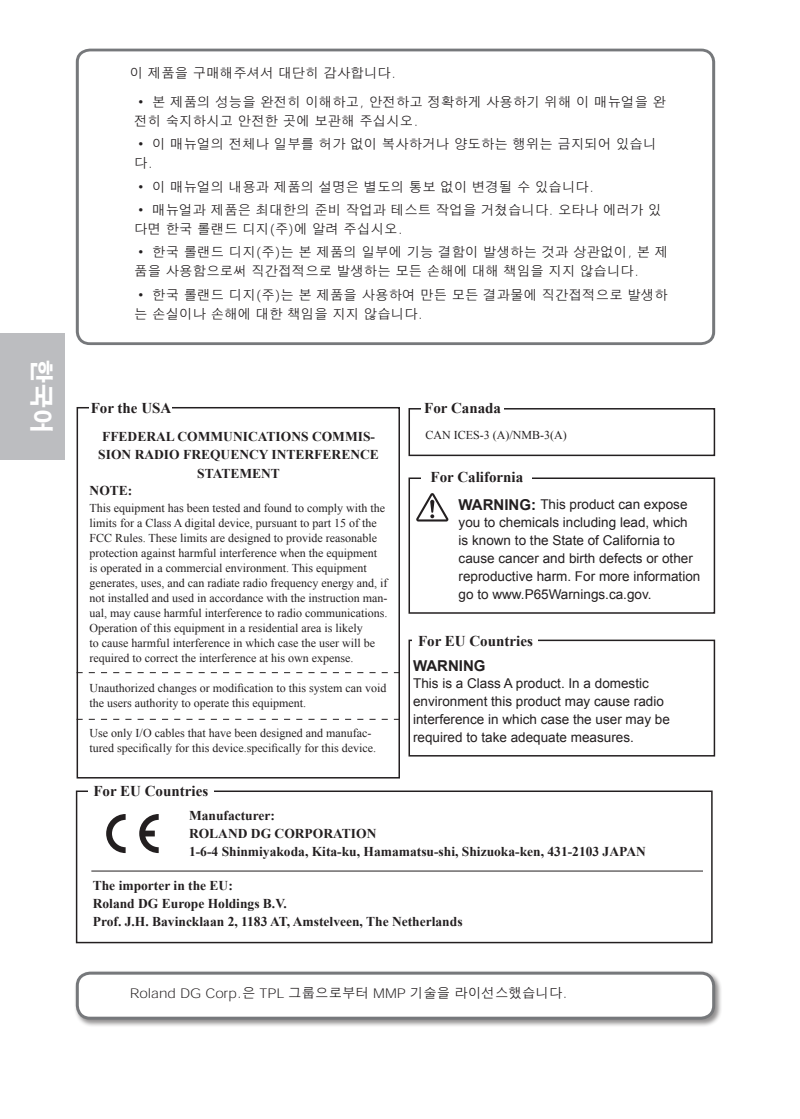
<style>
.page{position:relative;width:800px;height:1119px;background:#fff}
.page>*{position:absolute;margin:0;border:0;box-sizing:border-box;transform-origin:0 0}
.t1{font:700 24px "Adobe Gothic Std";color:#fff}
.t2{font:700 15px "Times New Roman";color:#231f20}
.t3{font:700 15px "Arial";color:#231f20}
.t4{font:300 13.5px/18.9px "Adobe Gothic Std";color:#231f20}
.t5{font:13.5px/18px "Arial";color:#231f20}
.t6{font:700 13.5px/18px "Times New Roman";color:#231f20}
.t7{font:12px/15px "Times New Roman";color:#231f20}
.s1{font-weight:700;font-size:15px}
</style>
<div class="page">
<div style="left:74px;top:970px;width:648px;height:56px;background:#231f20;opacity:.5"></div>
<div style="left:77px;top:973px;width:636px;height:45px;background:#fff;border-radius:13px"></div>
<div style="left:76px;top:971px;width:639px;height:48px;border:3px solid #76787b;border-radius:13px"></div>
<div style="left:76px;top:49px;width:639px;height:296px;border:3px solid #76787b;border-radius:12px"></div>
<div style="left:408px;top:408px;width:307px;height:48px;border:2px solid #231f20"></div>
<div style="left:421px;top:400px;width:83px;height:18px;background:#fff"></div>
<div style="left:408px;top:477px;width:307px;height:136px;border:2px solid #231f20"></div>
<div style="left:421px;top:467px;width:111px;height:19px;background:#fff"></div>
<div style="left:77px;top:407px;width:323px;height:371px;border:2px solid #231f20"></div>
<svg style="left:77px;top:672px;width:323px;height:1px"></svg>
<div style="left:89px;top:400px;width:83px;height:19px;background:#fff"></div>
<svg style="left:77px;top:718px;width:323px;height:1px"></svg>
<div style="left:76px;top:790px;width:636px;height:153px;border:1px solid #231f20"></div>
<svg style="left:106px;top:814px;width:20px;height:39px"></svg>
<svg style="left:139px;top:814px;width:20px;height:39px"></svg>
<hr style="left:91px;top:870px;width:611px;height:1px;background:#231f20">
<div style="left:88px;top:783px;width:126px;height:17px;background:#fff"></div>
<div style="left:408px;top:639px;width:307px;height:117px;border:2px solid #231f20"></div>
<div style="left:412px;top:633px;width:126px;height:16px;background:#fff"></div>
<svg style="left:416px;top:493px;width:32px;height:28px"></svg>
<div style="left:0;top:333px;width:64px;height:126px;background:#bcbdc0"></div>
<h1 class="t1" style="left:56px;top:359px;width:75px;rotate:90deg">한국어</h1>
<p class="t4" style="left:130px;top:63px;width:268px">이 제품을 구매해주셔서 대단히 감사합니다.</p>
<p class="t4" style="left:134px;top:92px;width:533px">• 본 제품의 성능을 완전히 이해하고, 안전하고 정확하게 사용하기 위해 이 매뉴얼을 완 전히 숙지하시고 안전한 곳에 보관해 주십시오.</p>
<p class="t4" style="left:134px;top:134px;width:523px">• 이 매뉴얼의 전체나 일부를 허가 없이 복사하거나 양도하는 행위는 금지되어 있습니 다.</p>
<p class="t4" style="left:134px;top:176px;width:461px">• 이 매뉴얼의 내용과 제품의 설명은 별도의 통보 없이 변경될 수 있습니다.</p>
<p class="t4" style="left:134px;top:200px;width:529px">• 매뉴얼과 제품은 최대한의 준비 작업과 테스트 작업을 거쳤습니다. 오타나 에러가 있 다면 한국 롤랜드 디지(주)에 알려 주십시오.</p>
<p class="t4" style="left:134px;top:242px;width:535px">• 한국 롤랜드 디지(주)는 본 제품의 일부에 기능 결함이 발생하는 것과 상관없이, 본 제 품을 사용함으로써 직간접적으로 발생하는 모든 손해에 대해 책임을 지지 않습니다.</p>
<p class="t4" style="left:134px;top:284px;width:535px">• 한국 롤랜드 디지(주)는 본 제품을 사용하여 만든 모든 결과물에 직간접적으로 발생하 는 손실이나 손해에 대한 책임을 지지 않습니다.</p>
<p class="t2" style="left:91px;top:397px;width:82px">For the USA</p>
<p class="t6" style="left:98px;top:427px;width:282px;text-align:center">FFEDERAL COMMUNICATIONS COMMIS-<br>SION RADIO FREQUENCY INTERFERENCE<br>STATEMENT</p>
<p class="t6" style="left:90px;top:481px;width:44px">NOTE:</p>
<p class="t7" style="left:90px;top:500px;width:299px">This equipment has been tested and found to comply with the limits for a Class A digital device, pursuant to part 15 of the FCC Rules. These limits are designed to provide reasonable protection against harmful interference when the equipment is operated in a commercial environment. This equipment generates, uses, and can radiate radio frequency energy and, if not installed and used in accordance with the instruction man&shy;ual, may cause harmful interference to radio communications.<br>Operation of this equipment in a residential area is likely<br>to cause harmful interference in which case the user will be required to correct the interference at his own expense.</p>
<p class="t7" style="left:90px;top:680px;width:298px">Unauthorized changes or modification to this system can void the users authority to operate this equipment.</p>
<p class="t7" style="left:90px;top:725px;width:288px">Use only I/O cables that have been designed and manufac&shy;tured specifically for this device.specifically for this device.</p>
<p class="t2" style="left:93px;top:780px;width:116px">For EU Countries</p>
<p class="t2" style="left:424px;top:397px;width:78px">For Canada</p>
<p class="t7" style="left:425px;top:427px;width:143px">CAN ICES-3 (A)/NMB-3(A)</p>
<p class="t2" style="left:430px;top:467px;width:94px">For California</p>
<p class="t5" style="left:458px;top:495px;width:243px"><span class="s1">WARNING:</span> This product can expose you to chemicals including lead, which is known to the State of California to cause cancer and birth defects or other reproductive harm. For more information go to www.P65Warnings.ca.gov.</p>
<p class="t2" style="left:418px;top:630px;width:116px">For EU Countries</p>
<p class="t3" style="left:413px;top:655px;width:74px">WARNING</p>
<p class="t5" style="left:413px;top:674px;width:258px">This is a Class A product. In a domestic environment this product may cause radio interference in which case the user may be required to take adequate measures.</p>
<p class="t6" style="left:189px;top:805px;width:458px">Manufacturer:<br>ROLAND DG CORPORATION<br>1-6-4 Shinmiyakoda, Kita-ku, Hamamatsu-shi, Shizuoka-ken, 431-2103 JAPAN</p>
<p class="t6" style="left:93px;top:876px;width:371px">The importer in the EU:<br>Roland DG Europe Holdings B.V.<br>Prof. J.H. Bavincklaan 2, 1183 AT, Amstelveen, The Netherlands</p>
<p class="t4" style="left:130px;top:983px;width:439px">Roland DG Corp.은 TPL 그룹으로부터 MMP 기술을 라이선스했습니다.</p>
</div>
